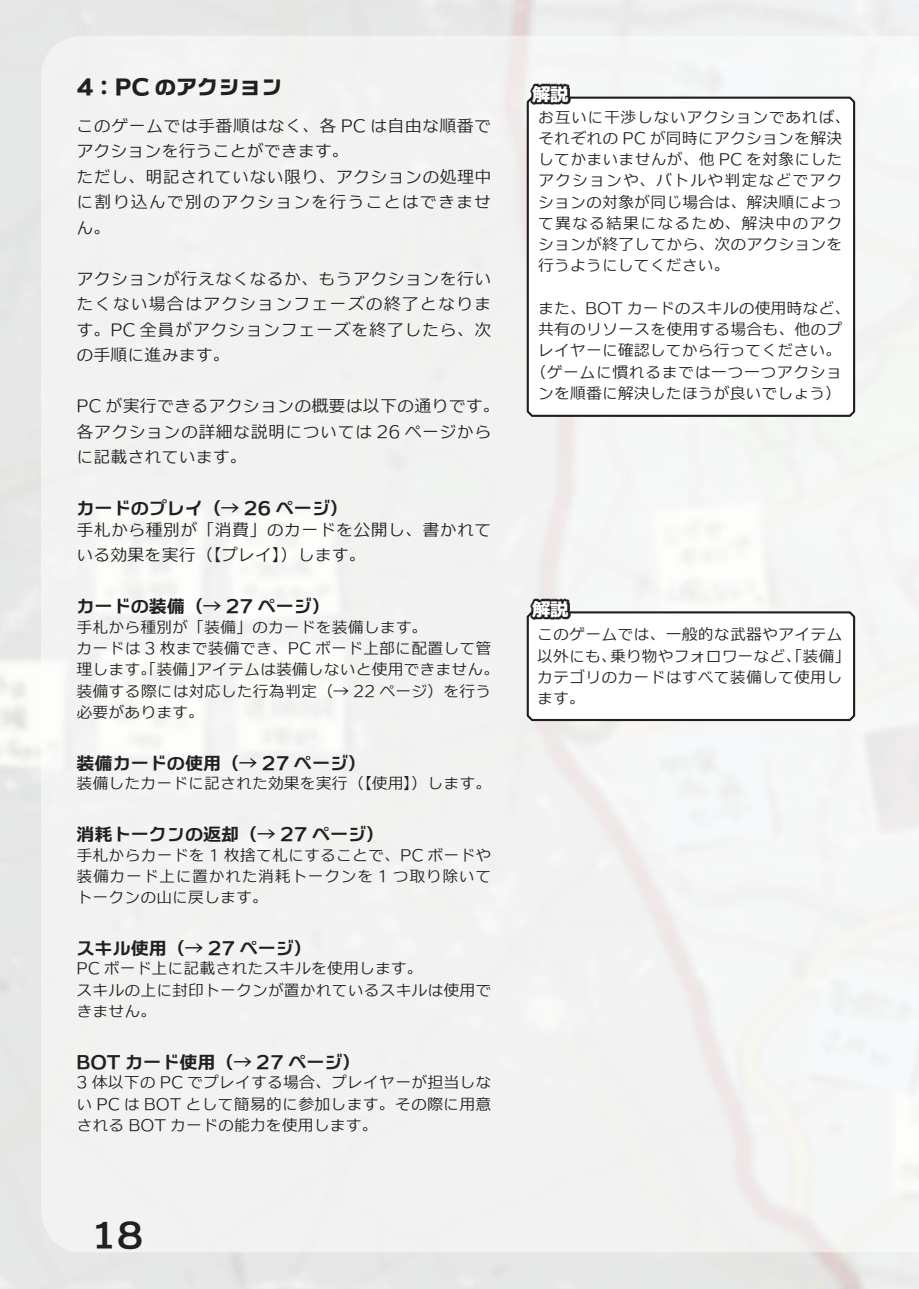
<style>
.page{position:relative;width:919px;height:1289px;background:#fff}
.page>*{position:absolute;margin:0;border:0;box-sizing:border-box;transform-origin:0 0}
.t1{font:34.05px "C4 Bismuth E 04";color:#231f20}
.t2{font:21.3px "C4 Bismuth H 04";color:#231f20}
.t3{font:18px "C4 Bismuth E 04";color:#231f20}
.t4{font:18px "C4 Bismuth H 04";color:#fff}
.t5{font:16.95px/25.5px "C4 Beogo L 04";letter-spacing:.02em;color:#231f20}
.t6{font:15.9px/21.3px "C4 Beogo L 04";letter-spacing:.005em;color:#231f20}
</style>
<div class="page">
<div style="left:41px;top:36px;width:865px;height:1216px;background:#f2f2f2"></div>
<svg style="left:906px;top:36px;width:12px;height:1216px"></svg>
<svg style="left:525px;top:95px;width:331px;height:323px"></svg>
<svg style="left:529px;top:83px;width:79px;height:59px"></svg>
<svg style="left:525px;top:609px;width:331px;height:113px"></svg>
<svg style="left:529px;top:598px;width:79px;height:58px"></svg>
<h2 class="t2" style="left:77px;top:77px;width:207px">4：PC のアクション</h2>
<p class="t5" style="left:77px;top:112px;width:416px">このゲームでは手番順はなく、各 PC は自由な順番でアクションを行うことができます。<br>ただし、明記されていない限り、アクションの処理中に割り込んで別のアクションを行うことはできません。</p>
<p class="t5" style="left:77px;top:265px;width:416px;text-align:justify">アクションが行えなくなるか、もうアクションを行いたくない場合はアクションフェーズの終了となります。PC 全員がアクションフェーズを終了したら、次の手順に進みます。</p>
<p class="t5" style="left:77px;top:393px;width:425px">PC が実行できるアクションの概要は以下の通りです。各アクションの詳細な説明については 26 ページからに記載されています。</p>
<p class="t3" style="left:77px;top:499px;width:273px">カードのプレイ（→ 26 ページ）</p>
<p class="t5" style="left:77px;top:516px;width:416px">手札から種別が「消費」のカードを公開し、書かれている効果を実行（【プレイ】）します。</p>
<p class="t3" style="left:77px;top:597px;width:255px">カードの装備（→ 27 ページ）</p>
<p class="t6" style="left:77px;top:616px;width:424px">手札から種別が「装備」のカードを装備します。<br>カードは 3 枚まで装備でき、PC ボード上部に配置して管理します。「装備」アイテムは装備しないと使用できません。装備する際には対応した行為判定（→ 22 ページ）を行う必要があります。</p>
<p class="t3" style="left:77px;top:754px;width:291px">装備カードの使用（→ 27 ページ）</p>
<p class="t6" style="left:77px;top:772px;width:416px">装備したカードに記された効果を実行（【使用】）します。</p>
<p class="t3" style="left:77px;top:825px;width:309px">消耗トークンの返却（→ 27 ページ）</p>
<p class="t6" style="left:77px;top:843px;width:416px;text-align:justify">手札からカードを 1 枚捨て札にすることで、PC ボードや装備カード上に置かれた消耗トークンを 1 つ取り除いてトークンの山に戻します。</p>
<p class="t3" style="left:77px;top:939px;width:237px">スキル使用（→ 27 ページ）</p>
<p class="t6" style="left:77px;top:957px;width:416px">PC ボード上に記載されたスキルを使用します。<br>スキルの上に封印トークンが置かれているスキルは使用できません。</p>
<p class="t3" style="left:77px;top:1053px;width:285px">BOT カード使用（→ 27 ページ）</p>
<p class="t6" style="left:77px;top:1071px;width:416px;text-align:justify">3 体以下の PC でプレイする場合、プレイヤーが担当しない PC は BOT として簡易的に参加します。その際に用意される BOT カードの能力を使用します。</p>
<h1 class="t1" style="left:91px;top:1217px;width:53px">18</h1>
<p class="t4" style="left:532px;top:85px;width:38px">解説</p>
<p class="t6" style="left:538px;top:106px;width:313px">お互いに干渉しないアクションであれば、それぞれの PC が同時にアクションを解決してかまいませんが、他 PC を対象にしたアクションや、バトルや判定などでアクションの対象が同じ場合は、解決順によって異なる結果になるため、解決中のアクションが終了してから、次のアクションを行うようにしてください。</p>
<p class="t6" style="left:530px;top:297px;width:321px;text-align:center">また、BOT カードのスキルの使用時など、共有のリソースを使用する場合も、他のプレイヤーに確認してから行ってください。（ゲームに慣れるまでは一つ一つアクションを順番に解決したほうが良いでしょう）</p>
<p class="t4" style="left:532px;top:600px;width:38px">解説</p>
<p class="t6" style="left:537px;top:623px;width:315px">このゲームでは、一般的な武器やアイテム以外にも、乗り物やフォロワーなど、「装備」カテゴリのカードはすべて装備して使用します。</p>
</div>
